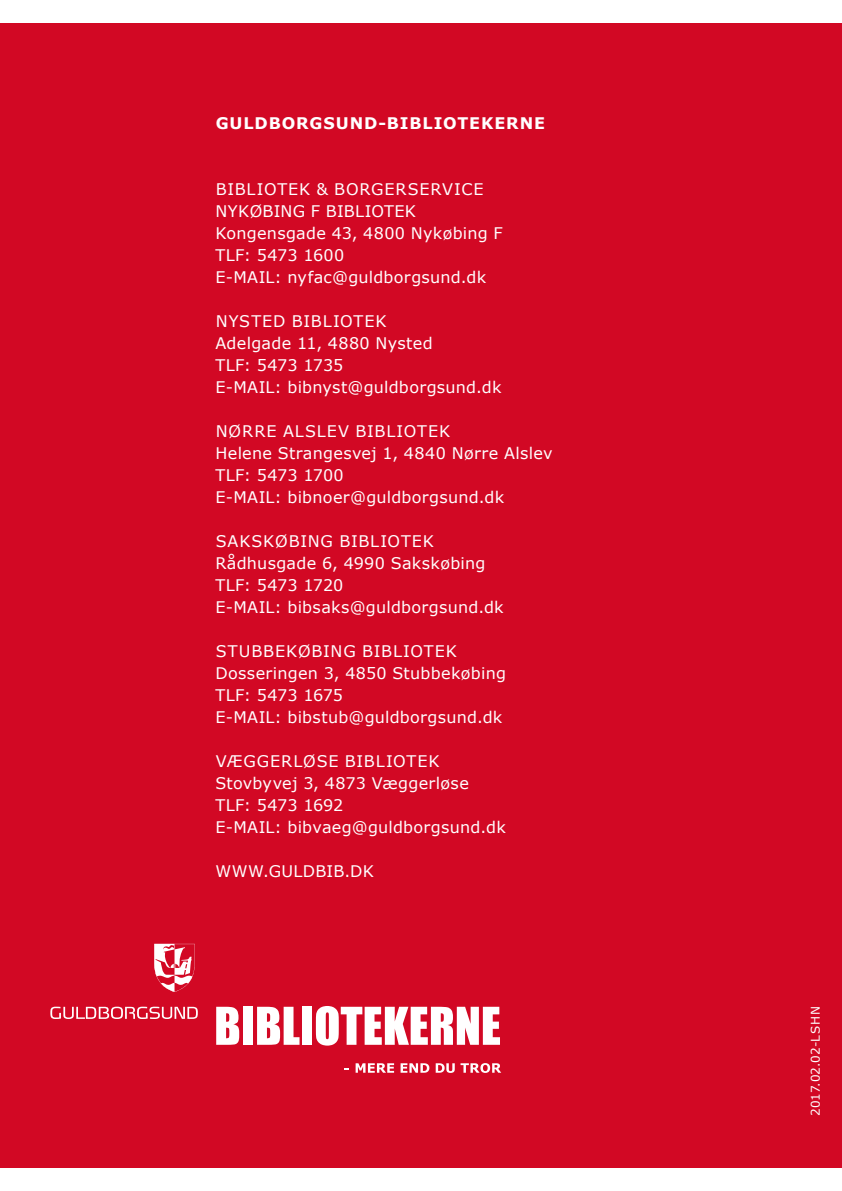
<style>
.page{position:relative;width:842px;height:1191px;background:#fff}
.page>*{position:absolute;margin:0;border:0;box-sizing:border-box;transform-origin:0 0}
.t1{font:16px/22px "Verdana";letter-spacing:.02em;color:#fff}
.t2{font:700 16px "Verdana";letter-spacing:.055em;color:#fff}
.t3{font:12px "Verdana";letter-spacing:.005em;color:#fff}
</style>
<div class="page">
<div style="left:0;top:23px;width:842px;height:1144px;background:#d20824"></div>
<svg style="left:216px;top:1006px;width:23px;height:38px"></svg>
<div style="left:243px;top:1006px;width:10px;height:38px;background:#fff"></div>
<svg style="left:257px;top:1006px;width:42px;height:38px"></svg>
<div style="left:302px;top:1006px;width:10px;height:38px;background:#fff"></div>
<svg style="left:316px;top:1006px;width:184px;height:39px"></svg>
<svg style="left:356px;top:1063px;width:38px;height:9px"></svg>
<svg style="left:401px;top:1063px;width:28px;height:9px"></svg>
<svg style="left:436px;top:1063px;width:65px;height:10px"></svg>
<svg style="left:50px;top:1006px;width:148px;height:13px"></svg>
<svg style="left:154px;top:944px;width:41px;height:48px"></svg>
<p class="t2" style="left:216px;top:112px;width:331px">GULDBORGSUND-BIBLIOTEKERNE</p>
<p class="t1" style="left:215px;top:178px;width:289px">BIBLIOTEK &amp; BORGERSERVICE<br>NYKØBING F BIBLIOTEK<br>Kongensgade 43, 4800 Nykøbing F<br>TLF: 5473 1600<br>E-MAIL: nyfac@guldborgsund.dk</p>
<p class="t1" style="left:215px;top:310px;width:288px">NYSTED BIBLIOTEK<br>Adelgade 11, 4880 Nysted<br>TLF: 5473 1735<br>E-MAIL: bibnyst@guldborgsund.dk</p>
<p class="t1" style="left:215px;top:420px;width:339px">NØRRE ALSLEV BIBLIOTEK<br>Helene Strangesvej 1, 4840 Nørre Alslev<br>TLF: 5473 1700<br>E-MAIL: bibnoer@guldborgsund.dk</p>
<p class="t1" style="left:215px;top:530px;width:290px">SAKSKØBING BIBLIOTEK<br>Rådhusgade 6, 4990 Sakskøbing<br>TLF: 5473 1720<br>E-MAIL: bibsaks@guldborgsund.dk</p>
<p class="t1" style="left:215px;top:640px;width:292px">STUBBEKØBING BIBLIOTEK<br>Dosseringen 3, 4850 Stubbekøbing<br>TLF: 5473 1675<br>E-MAIL: bibstub@guldborgsund.dk</p>
<p class="t1" style="left:215px;top:750px;width:292px">VÆGGERLØSE BIBLIOTEK<br>Stovbyvej 3, 4873 Væggerløse<br>TLF: 5473 1692<br>E-MAIL: bibvaeg@guldborgsund.dk</p>
<p class="t1" style="left:215px;top:860px;width:160px">WWW.GULDBIB.DK</p>
<p class="t3" style="left:807px;top:1115px;width:111px;rotate:-90deg">2017.02.02-LSHN</p>
</div>
